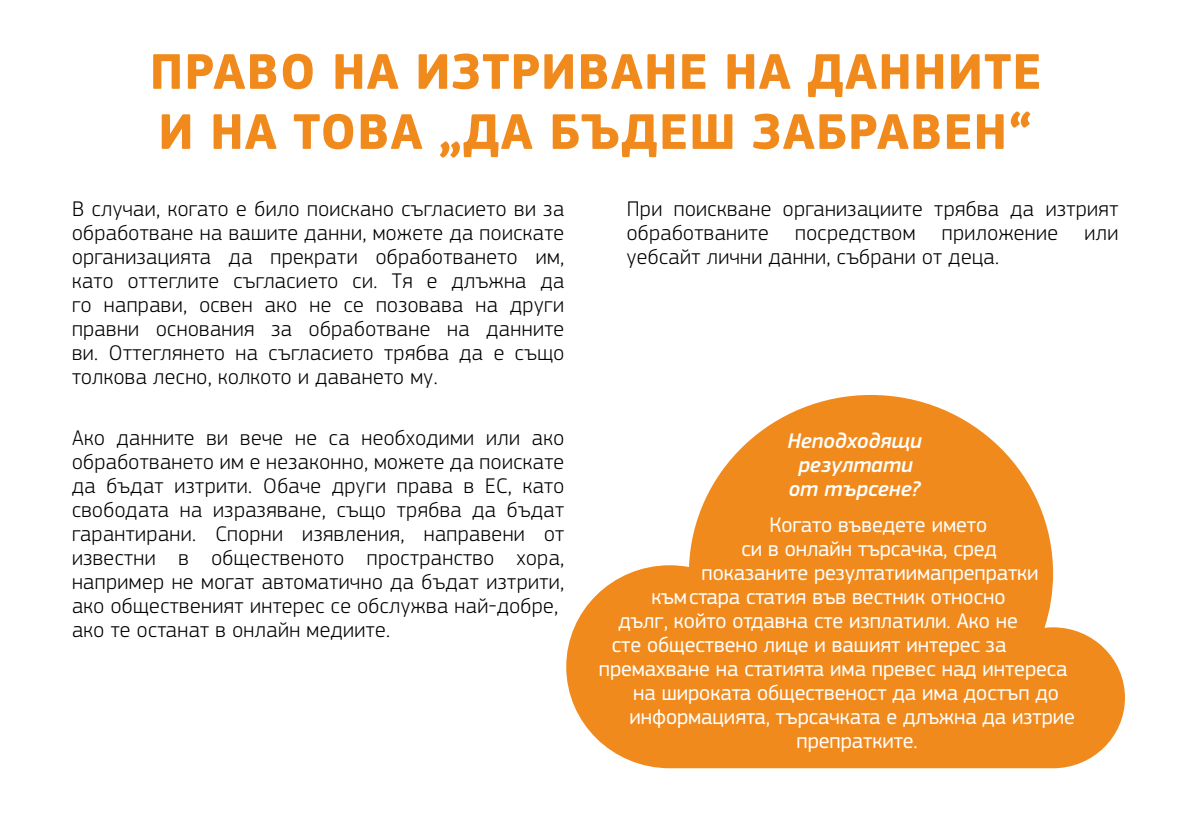
<style>
.page{position:relative;width:1191px;height:840px;background:#fff}
.page>*{position:absolute;margin:0;border:0;box-sizing:border-box;transform-origin:0 0}
._2-Title{font:700 52px/60px "EC Square Sans Pro";letter-spacing:.02em;color:#f18a1c}
._4-Body_Black{font:300 22px/24px "EC Square Sans Pro";letter-spacing:.02em;color:#000;text-align:justify}
.t1{font:22px "EC Square Sans Pro";color:#fff}
.t2{font:italic 500 22px/24px "EC Square Sans Pro";color:#fff;text-align:center}
</style>
<div class="page">
<svg style="left:566px;top:395px;width:559px;height:372px;fill:#f18a1c"></svg>
<h1 class="_2-Title" style="left:150px;top:43px;width:893px">ПРАВО НА ИЗТРИВАНЕ НА ДАННИТЕ<br>И НА ТОВА „ДА БЪДЕШ ЗАБРАВЕН“</h1>
<p class="_4-Body_Black" style="left:72px;top:197px;width:494px">В случаи, когато е било поискано съгласието ви за обработване на вашите данни, можете да поискате организацията да прекрати обработването им, като оттеглите съгласието си. Тя е длъжна да го направи, освен ако не се позовава на други правни основания за обработване на данните ви. Оттеглянето на съгласието трябва да е също толкова лесно, колкото и даването му.</p>
<p class="_4-Body_Black" style="left:72px;top:425px;width:494px;text-align:left">Ако данните ви вече не са необходими или ако обработването им е незаконно, можете да поискате да бъдат изтрити. Обаче други права в ЕС, като свободата на изразяване, също трябва да бъдат гарантирани. Спорни изявления, направени от известни в общественото пространство хора, например не могат автоматично да бъдат изтрити, ако общественият интерес се обслужва най-добре, ако те останат в онлайн медиите.</p>
<p class="_4-Body_Black" style="left:626px;top:197px;width:493px">При поискване организациите трябва да изтрият обработваните посредством приложение или уебсайт лични данни, събрани от деца.</p>
<p class="t2" style="left:787px;top:429px;width:136px">Неподходящи резултати от търсене?</p>
<p class="t1" style="left:769px;top:511px;width:219px">Когато въведете името</p>
<p class="t1" style="left:741px;top:535px;width:257px">си в онлайн търсачка, сред</p>
<p class="t1" style="left:701px;top:559px;width:338px">показаните резултатиимапрепратки</p>
<p class="t1" style="left:651px;top:583px;width:355px">към стара статия във вестник относно</p>
<p class="t1" style="left:618px;top:607px;width:401px">дълг, който отдавна сте изплатили. Ако не</p>
<p class="t1" style="left:612px;top:631px;width:396px">сте обществено лице и вашият интерес за</p>
<p class="t1" style="left:599px;top:655px;width:470px">премахване на статията има превес над интереса</p>
<p class="t1" style="left:633px;top:679px;width:427px">на широката общественост да има достъп до</p>
<p class="t1" style="left:629px;top:703px;width:447px">информацията, търсачката е длъжна да изтрие</p>
<p class="t1" style="left:796px;top:727px;width:122px">препратките.</p>
</div>
